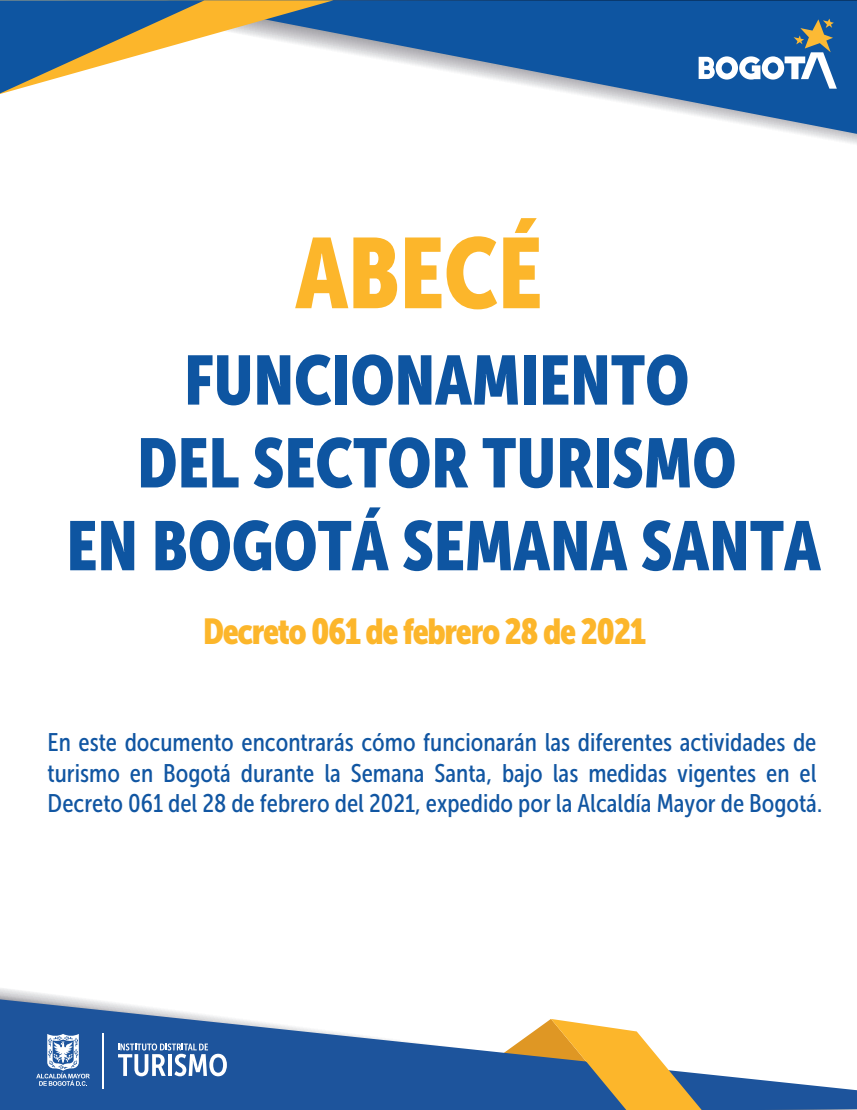
<style>
.page{position:relative;width:857px;height:1110px;background:#fff}
.page>*{position:absolute;margin:0;border:0;box-sizing:border-box;transform-origin:0 0}
.t1{font:98.88px "Museo Sans Cond 900";color:#fcb62b}
.t2{font:69.04px/82.8px "Museo Sans Cond 900";color:#0e55a1;text-align:center}
.t3{font:35.88px "Museo Sans Cond 900";letter-spacing:-.04em;color:#fcb62b}
.t4{font:25.38px/30.4px "Museo Sans Cond 500";color:#1156a2}
</style>
<div class="page">
<svg style="left:0;top:988px;width:82px;height:11px"></svg>
<svg style="left:0;top:999px;width:857px;height:111px;fill:#1d549c"></svg>
<svg style="left:425px;top:1018px;width:276px;height:92px"></svg>
<svg style="left:333px;top:0;width:524px;height:134px;fill:#0e55a1"></svg>
<svg style="left:0;top:0;width:333px;height:94px"></svg>
<svg style="left:118px;top:1043px;width:109px;height:33px"></svg>
<hr style="left:102px;top:1033px;width:2px;height:55px;background:#fff">
<svg style="left:36px;top:1033px;width:54px;height:52px;background:#6288ba"></svg>
<svg style="left:698px;top:19px;width:138px;height:70px"></svg>
<h1 class="t1" style="left:295px;top:217px;width:248px">ABECÉ</h1>
<h2 class="t2" style="left:66px;top:339px;width:756px">FUNCIONAMIENTO<br>DEL SECTOR TURISMO<br>EN BOGOTÁ SEMANA SANTA</h2>
<h3 class="t3" style="left:203px;top:611px;width:444px">Decreto 061 de febrero 28 de 2021</h3>
<p class="t4" style="left:48px;top:727px;width:776px">En este documento encontrarás cómo funcionarán las diferentes actividades de turismo en Bogotá durante la Semana Santa, bajo las medidas vigentes en el<br>Decreto 061 del 28 de febrero del 2021, expedido por la Alcaldía Mayor de Bogotá.</p>
</div>
